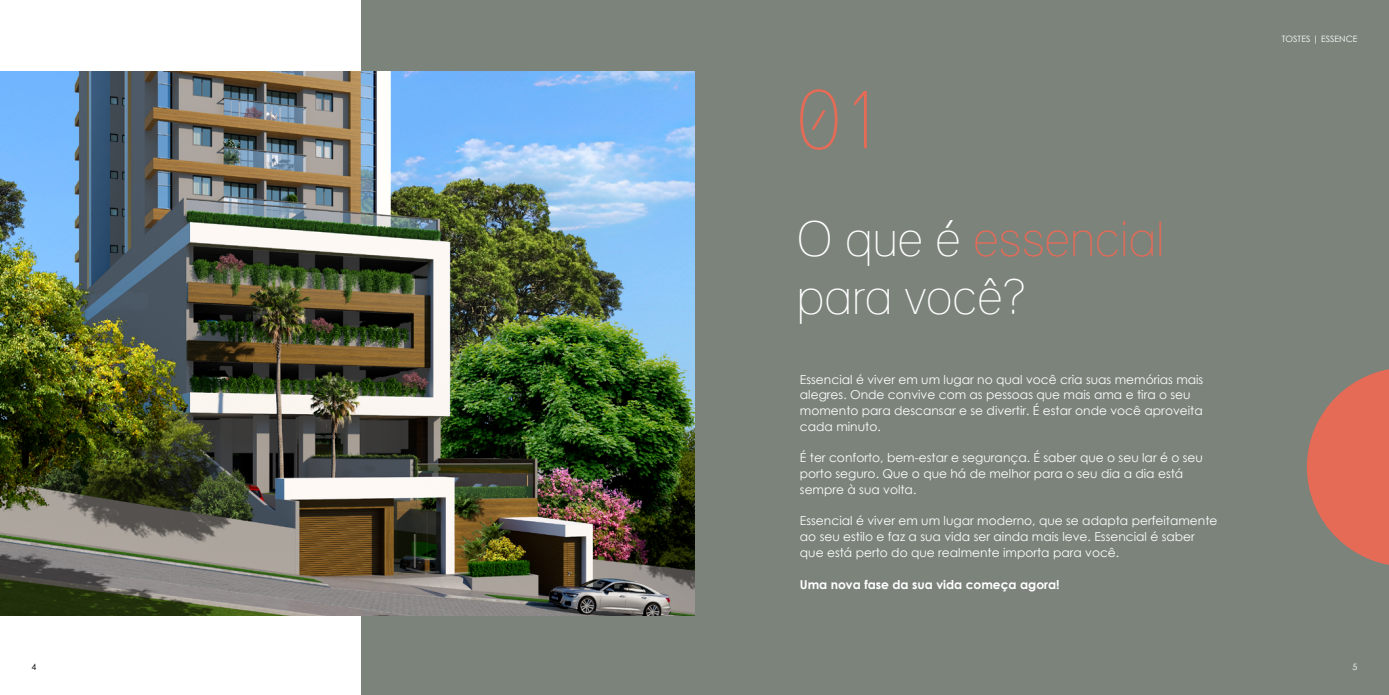
<style>
.page{position:relative;width:1389px;height:695px;background:#fff}
.page>*{position:absolute;margin:0;border:0;box-sizing:border-box;transform-origin:0 0}
.t1{font:condensed 84.35px "Lane";color:#e56b57}
.t2{font:condensed 48.21px/57.8px "Lane";color:#fff}
.t3{font:12.25px/15.8px "Century Gothic";color:#fff}
.t4{font:700 12.25px "Century Gothic";color:#fff}
.t5{font:8.75px "Century Gothic";color:#fff}
.t6{font:8.75px "Century Gothic";color:#000}
.s1{color:#e56b57}
</style>
<div class="page">
<div style="left:362px;top:0;width:1027px;height:694px;background:#7b837b"></div>
<img style="left:0;top:72px;width:694px;height:543px">
<svg style="left:1307px;top:369px;width:82px;height:196px"></svg>
<h1 class="t1" style="left:797px;top:67px;width:89px">01</h1>
<h2 class="t2" style="left:797px;top:209px;width:369px">O que é <span class="s1">essencial </span>para você?</h2>
<p class="t3" style="left:800px;top:371px;width:405px">Essencial é viver em um lugar no qual você cria suas memórias mais alegres. Onde convive com as pessoas que mais ama e tira o seu momento para descansar e se divertir. É estar onde você aproveita cada minuto.</p>
<p class="t3" style="left:800px;top:450px;width:405px">É ter conforto, bem-estar e segurança. É saber que o seu lar é o seu porto seguro. Que o que há de melhor para o seu dia a dia está sempre à sua volta.</p>
<p class="t3" style="left:800px;top:513px;width:419px">Essencial é viver em um lugar moderno, que se adapta perfeitamente ao seu estilo e faz a sua vida ser ainda mais leve. Essencial é saber que está perto do que realmente importa para você.</p>
<p class="t4" style="left:800px;top:574px;width:261px">Uma nova fase da sua vida começa agora!</p>
<p class="t5" style="left:1282px;top:32px;width:77px">TOSTES | ESSENCE</p>
<p class="t6" style="left:32px;top:660px;width:6px">4</p>
<p class="t5" style="left:1353px;top:660px;width:6px">5</p>
</div>
